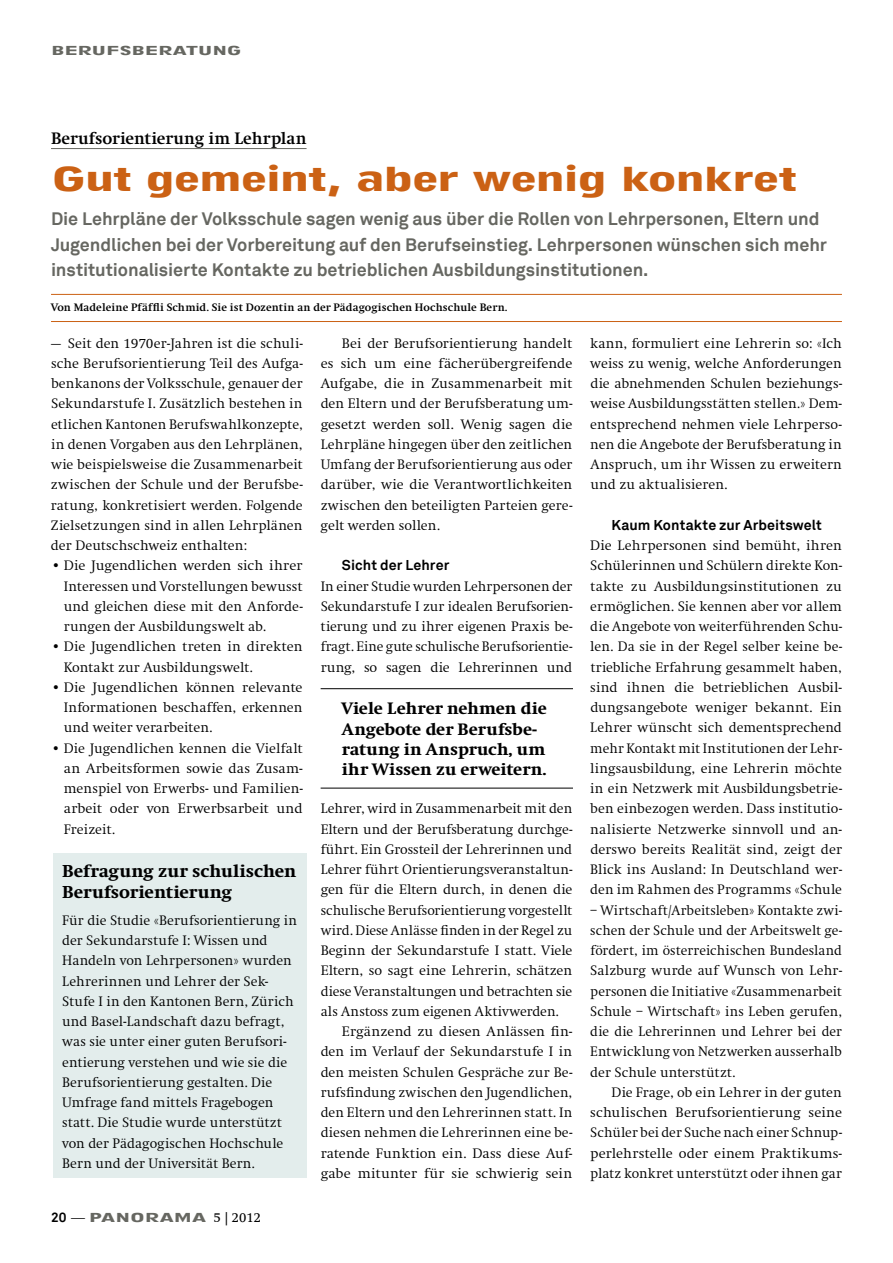
<style>
.page{position:relative;width:893px;height:1263px;background:#fff}
.page>*{position:absolute;margin:0;border:0;box-sizing:border-box;transform-origin:0 0}
.t1{font:36px "Rundfunk Grotesk Com";letter-spacing:-.035em;color:#cb6114;scale:1.35 1}
.t2{font:700 18px/25.5px "Akkurat";letter-spacing:-.005em;color:#666761}
.t3{font:800 18px/21px "Swift";color:#000}
.t4{font:800 17.25px/20.2px "Swift";color:#000}
.t5{font:700 17.25px "Swift";color:#000}
.t6{font:300 14.25px/20.2px "Swift";letter-spacing:.005em;color:#000;text-align:justify}
.t7{font:700 14.25px "Akkurat";letter-spacing:.005em;color:#000}
.t8{font:13.5px "Rundfunk Grotesk Com";letter-spacing:-.01em;color:#666761;scale:1.5 1}
.t9{font:700 11.25px "Swift";letter-spacing:.015em;color:#000}
.s1{font-family:"Akkurat";font-weight:700;color:#000}
.s2{font-family:"Swift";font-weight:300;color:#000}
.s3{font-family:"Swift Com";color:#000}
</style>
<div class="page">
<hr style="left:51px;top:148px;width:256px;height:1px;background:#666761">
<hr style="left:51px;top:294px;width:791px;height:1px;background:#cb6114">
<hr style="left:51px;top:321px;width:791px;height:1px;background:#cb6114">
<div style="left:54px;top:854px;width:253px;height:324px;background:#e3edec"></div>
<hr style="left:321px;top:688px;width:252px;height:1px;background:#000">
<hr style="left:321px;top:788px;width:252px;height:1px;background:#000">
<p class="t8" style="left:51px;top:42px;width:128px">BERUFSBERATUNG</p>
<p class="t5" style="left:51px;top:129px;width:257px">Berufsorientierung im Lehrplan</p>
<h1 class="t1" style="left:51px;top:154px;width:554px">Gut gemeint, aber wenig konkret</h1>
<p class="t2" style="left:51px;top:206px;width:777px">Die Lehrpläne der Volksschule sagen wenig aus über die Rollen von Lehrpersonen, Eltern und<br>Jugendlichen bei der Vorbereitung auf den Berufseinstieg. Lehrpersonen wünschen sich mehr institutionalisierte Kontakte zu betrieblichen Ausbildungsinstitutionen.</p>
<p class="t9" style="left:51px;top:302px;width:458px">Von Madeleine Pfäffli Schmid. Sie ist Dozentin an der Pädagogischen Hochschule Bern.</p>
<p class="t6" style="left:51px;top:333px;width:253px">— Seit den 1970er-Jahren ist die schuli&shy;sche Berufsorientierung Teil des Aufga&shy;benkanons der Volksschule, genauer der Sekundarstufe I. Zusätzlich bestehen in etlichen Kantonen Berufswahlkonzepte, in denen Vorgaben aus den Lehrplänen, wie beispielsweise die Zusammenarbeit zwischen der Schule und der Berufsbe&shy;ratung, konkretisiert werden. Folgende Zielsetzungen sind in allen Lehrplänen der Deutschschweiz enthalten:</p>
<p class="t6" style="left:64px;top:556px;width:240px;text-indent:-13px">• Die Jugendlichen werden sich ihrer Interessen und Vorstellungen bewusst und gleichen diese mit den Anforde&shy;rungen der Ausbildungswelt ab.</p>
<p class="t6" style="left:64px;top:637px;width:240px;text-indent:-13px">• Die Jugendlichen treten in direkten<br>Kontakt zur Ausbildungswelt.</p>
<p class="t6" style="left:64px;top:677px;width:240px;text-indent:-13px">• Die Jugendlichen können relevante Informationen beschaffen, erkennen und weiter verarbeiten.</p>
<p class="t6" style="left:64px;top:738px;width:240px;text-indent:-13px">• Die Jugendlichen kennen die Vielfalt an Arbeitsformen sowie das Zusam&shy;menspiel von Erwerbs- und Familien&shy;arbeit oder von Erwerbsarbeit und Freizeit.</p>
<p class="t6" style="left:321px;top:333px;width:253px;text-indent:21px">Bei der Berufsorientierung handelt es sich um eine fächerübergreifende Aufgabe, die in Zusammenarbeit mit den Eltern und der Berufsberatung um&shy;gesetzt werden soll. Wenig sagen die Lehrpläne hingegen über den zeitlichen Umfang der Berufsorientierung aus oder darüber, wie die Verantwortlichkeiten zwischen den beteiligten Parteien gere&shy;gelt werden sollen.</p>
<p class="t7" style="left:342px;top:556px;width:109px">Sicht der Lehrer</p>
<p class="t6" style="left:321px;top:576px;width:253px">In einer Studie wurden Lehrpersonen der Sekundarstufe I zur idealen Berufsorien&shy;tierung und zu ihrer eigenen Praxis be&shy;fragt. Eine gute schulische Berufsorientie&shy;rung, so sagen die Lehrerinnen und</p>
<p class="t6" style="left:590px;top:333px;width:253px">kann, formuliert eine Lehrerin so: «Ich weiss zu wenig, welche Anforderungen die abnehmenden Schulen beziehungs&shy;weise Ausbildungsstätten stellen.» Dem&shy;entsprechend nehmen viele Lehrperso&shy;nen die Angebote der Berufsberatung in Anspruch, um ihr Wissen zu erweitern und zu aktualisieren.</p>
<p class="t7" style="left:612px;top:516px;width:212px">Kaum Kontakte zur Arbeitswelt</p>
<p class="t6" style="left:590px;top:536px;width:253px">Die Lehrpersonen sind bemüht, ihren Schülerinnen und Schülern direkte Kon&shy;takte zu Ausbildungsinstitutionen zu ermöglichen. Sie kennen aber vor allem die Angebote von weiterführenden Schu&shy;len. Da sie in der Regel selber keine be&shy;triebliche Erfahrung gesammelt haben, sind ihnen die betrieblichen Ausbil&shy;dungsangebote weniger bekannt. Ein Lehrer wünscht sich dementsprechend mehr Kontakt mit Institutionen der Lehr&shy;lingsausbildung, eine Lehrerin möchte in ein Netzwerk mit Ausbildungsbetrie&shy;ben einbezogen werden. Dass institutio&shy;nalisierte Netzwerke sinnvoll und an&shy;derswo bereits Realität sind, zeigt der Blick ins Ausland: In Deutschland wer&shy;den im Rahmen des Programms «Schule</p>
<p class="t6" style="left:590px;top:900px;width:253px">– Wirtschaft/Arbeitsleben» Kontakte zwi&shy;schen der Schule und der Arbeitswelt ge&shy;fördert, im österreichischen Bundesland Salzburg wurde auf Wunsch von Lehr&shy;personen die Initiative «Zusammenarbeit Schule – Wirtschaft» ins Leben gerufen, die die Lehrerinnen und Lehrer bei der Entwicklung von Netzwerken ausserhalb der Schule unterstützt.</p>
<p class="t6" style="left:590px;top:1082px;width:253px;text-indent:21px">Die Frage, ob ein Lehrer in der guten schulischen Berufsorientierung seine Schüler bei der Suche nach einer Schnup&shy;perlehrstelle oder einem Praktikums&shy;platz konkret unterstützt oder ihnen gar</p>
<p class="t4" style="left:342px;top:699px;width:206px">Viele Lehrer nehmen die<br>Angebote der Berufsbe&shy;ratung in Anspruch, um ihr Wissen zu erweitern.</p>
<p class="t6" style="left:321px;top:799px;width:253px">Lehrer, wird in Zusammenarbeit mit den</p>
<p class="t6" style="left:321px;top:819px;width:253px">Eltern und der Berufsberatung durchge-</p>
<p class="t6" style="left:321px;top:839px;width:253px">führt. Ein Grossteil der Lehrerinnen und</p>
<p class="t6" style="left:321px;top:860px;width:253px">Lehrer führt Orientierungsveranstaltun-</p>
<p class="t6" style="left:321px;top:880px;width:253px">gen für die Eltern durch, in denen die</p>
<p class="t6" style="left:321px;top:900px;width:253px">schulische Berufsorientierung vorgestellt</p>
<p class="t6" style="left:321px;top:920px;width:253px">wird. Diese Anlässe finden in der Regel zu</p>
<p class="t6" style="left:321px;top:941px;width:253px">Beginn der Sekundarstufe I statt. Viele</p>
<p class="t6" style="left:321px;top:961px;width:253px">Eltern, so sagt eine Lehrerin, schätzen</p>
<p class="t6" style="left:321px;top:981px;width:253px">diese Veranstaltungen und betrachten sie</p>
<p class="t6" style="left:321px;top:1001px;width:240px">als Anstoss zum eigenen Aktivwerden.</p>
<p class="t6" style="left:342px;top:1022px;width:232px">Ergänzend zu diesen Anlässen fin-</p>
<p class="t6" style="left:321px;top:1042px;width:253px">den im Verlauf der Sekundarstufe I in</p>
<p class="t6" style="left:321px;top:1062px;width:253px">den meisten Schulen Gespräche zur Be-</p>
<p class="t6" style="left:321px;top:1082px;width:253px">rufsfindung zwischen den Jugendlichen,</p>
<p class="t6" style="left:321px;top:1103px;width:253px">den Eltern und den Lehrerinnen statt. In</p>
<p class="t6" style="left:321px;top:1123px;width:253px">diesen nehmen die Lehrerinnen eine be-</p>
<p class="t6" style="left:321px;top:1143px;width:253px">ratende Funktion ein. Dass diese Auf-</p>
<p class="t6" style="left:321px;top:1163px;width:253px">gabe mitunter für sie schwierig sein</p>
<p class="t3" style="left:62px;top:861px;width:236px">Befragung zur schulischen<br>Berufsorientierung</p>
<p class="t6" style="left:62px;top:910px;width:237px;text-align:left">Für die Studie «Berufsorientierung in der Sekundarstufe I: Wissen und Handeln von Lehrpersonen» wurden Lehrerinnen und Lehrer der Sek-Stufe I in den Kantonen Bern, Zürich und Basel-Landschaft dazu befragt, was sie unter einer guten Berufsori&shy;entierung verstehen und wie sie die Berufsorientierung gestalten. Die Umfrage fand mittels Fragebogen statt. Die Studie wurde unterstützt von der Pädagogischen Hochschule Bern und der Universität Bern.</p>
<p class="t8" style="left:51px;top:1209px;width:141px"><span class="s1">20</span> <span class="s2">—</span> PANORAMA <span class="s3">5 |2012</span></p>
</div>
